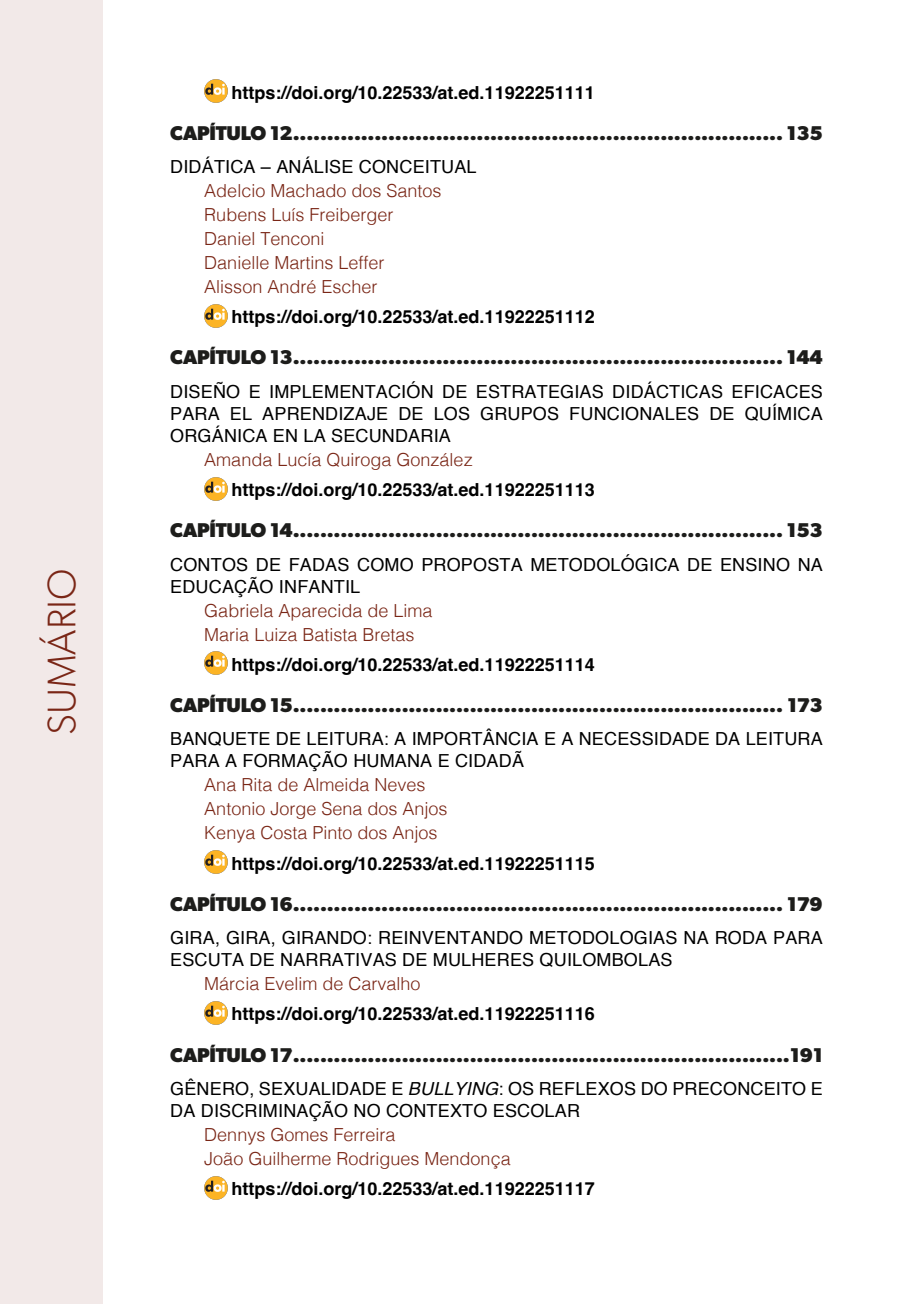
<style>
.page{position:relative;width:908px;height:1304px;background:#fff}
.page>*{position:absolute;margin:0;border:0;box-sizing:border-box;transform-origin:0 0}
.t1{font:300 40px "Gibson";color:#7a2616}
.t2{font:700 20px "Gibson";letter-spacing:-.01em;color:#1d1d1b}
.t3{font:18px/22px "Helvetica";letter-spacing:.01em;color:#000}
.t4{font:300 18px/24px "Helvetica";color:#7a2616}
.t5{font:700 18px "Helvetica";color:#000}
.s1{font-style:italic}
</style>
<div class="page">
<div style="left:0;top:0;width:103px;height:1304px;background:#f2e9e8"></div>
<img style="left:204px;top:80px;width:23px;height:23px">
<img style="left:204px;top:304px;width:23px;height:23px">
<img style="left:204px;top:477px;width:23px;height:23px">
<img style="left:204px;top:652px;width:23px;height:23px">
<img style="left:204px;top:851px;width:23px;height:23px">
<img style="left:204px;top:1001px;width:23px;height:23px">
<img style="left:204px;top:1176px;width:23px;height:23px">
<h1 class="t1" style="left:37px;top:735px;width:167px;rotate:-90deg">SUMÁRIO</h1>
<p class="t5" style="left:231px;top:81px;width:365px">https://doi.org/10.22533/at.ed.11922251111</p>
<p class="t2" style="left:170px;top:121px;width:653px">CAPÍTULO 12........................................................................ 135</p>
<p class="t3" style="left:170px;top:156px;width:308px">DIDÁTICA – ANÁLISE CONCEITUAL</p>
<p class="t4" style="left:204px;top:177px;width:239px">Adelcio Machado dos Santos<br>Rubens Luís Freiberger<br>Daniel Tenconi<br>Danielle Martins Leffer<br>Alisson André Escher</p>
<p class="t5" style="left:231px;top:306px;width:365px">https://doi.org/10.22533/at.ed.11922251112</p>
<p class="t2" style="left:170px;top:346px;width:653px">CAPÍTULO 13........................................................................ 144</p>
<p class="t3" style="left:170px;top:381px;width:653px;text-align:justify">DISEÑO E IMPLEMENTACIÓN DE ESTRATEGIAS DIDÁCTICAS EFICACES PARA EL APRENDIZAJE DE LOS GRUPOS FUNCIONALES DE QUÍMICA ORGÁNICA EN LA SECUNDARIA</p>
<p class="t4" style="left:204px;top:446px;width:270px">Amanda Lucía Quiroga González</p>
<p class="t5" style="left:231px;top:479px;width:365px">https://doi.org/10.22533/at.ed.11922251113</p>
<p class="t2" style="left:170px;top:518px;width:653px">CAPÍTULO 14........................................................................ 153</p>
<p class="t3" style="left:170px;top:554px;width:653px">CONTOS DE FADAS COMO PROPOSTA METODOLÓGICA DE ENSINO NA<br>EDUCAÇÃO INFANTIL</p>
<p class="t4" style="left:204px;top:597px;width:230px">Gabriela Aparecida de Lima<br>Maria Luiza Batista Bretas</p>
<p class="t5" style="left:231px;top:654px;width:365px">https://doi.org/10.22533/at.ed.11922251114</p>
<p class="t2" style="left:170px;top:693px;width:653px">CAPÍTULO 15........................................................................ 173</p>
<p class="t3" style="left:170px;top:729px;width:653px">BANQUETE DE LEITURA: A IMPORTÂNCIA E A NECESSIDADE DA LEITURA<br>PARA A FORMAÇÃO HUMANA E CIDADÃ</p>
<p class="t4" style="left:204px;top:772px;width:245px">Ana Rita de Almeida Neves<br>Antonio Jorge Sena dos Anjos<br>Kenya Costa Pinto dos Anjos</p>
<p class="t5" style="left:231px;top:852px;width:365px">https://doi.org/10.22533/at.ed.11922251115</p>
<p class="t2" style="left:170px;top:892px;width:653px">CAPÍTULO 16........................................................................ 179</p>
<p class="t3" style="left:170px;top:927px;width:653px">GIRA, GIRA, GIRANDO: REINVENTANDO METODOLOGIAS NA RODA PARA<br>ESCUTA DE NARRATIVAS DE MULHERES QUILOMBOLAS</p>
<p class="t4" style="left:204px;top:970px;width:218px">Márcia Evelim de Carvalho</p>
<p class="t5" style="left:231px;top:1003px;width:365px">https://doi.org/10.22533/at.ed.11922251116</p>
<p class="t2" style="left:170px;top:1043px;width:653px">CAPÍTULO 17.........................................................................191</p>
<p class="t3" style="left:170px;top:1078px;width:653px">GÊNERO, SEXUALIDADE E <span class="s1">BULLYING</span>: OS REFLEXOS DO PRECONCEITO E<br>DA DISCRIMINAÇÃO NO CONTEXTO ESCOLAR</p>
<p class="t4" style="left:204px;top:1121px;width:308px">Dennys Gomes Ferreira<br>João Guilherme Rodrigues Mendonça</p>
<p class="t5" style="left:231px;top:1178px;width:365px">https://doi.org/10.22533/at.ed.11922251117</p>
</div>
